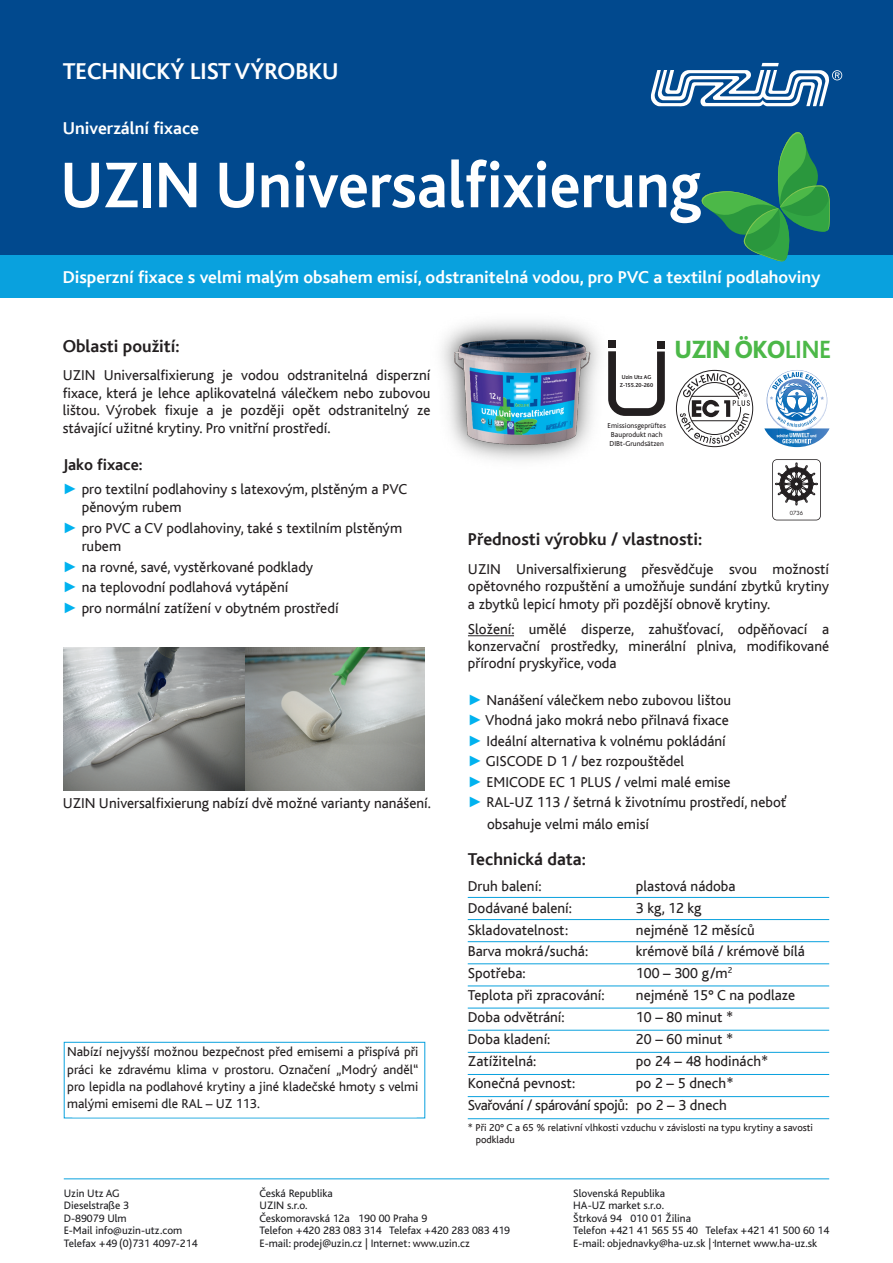
<style>
.page{position:relative;width:893px;height:1263px;background:#fff}
.page>*{position:absolute;margin:0;border:0;box-sizing:border-box;transform-origin:0 0}
.t1{font:700 67.5px "Bliss";color:#fff;scale:.93 1}
.t2{font:800 26.1px "Bliss";color:#4cb848;scale:.93 1}
.t3{font:24px "Bliss CE Bold";color:#fff}
.t4{font:18px "Bliss CE Bold";color:#fff}
.t5{font:18px "Bliss CE Bold";color:#231f20}
.t6{font:16.5px "Bliss CE Bold";color:#231f20}
.t7{font:15px/17.4px "Bliss CE Regular";color:#231f20;text-align:justify}
.t8{font:15px/21.9px "Bliss CE Regular";letter-spacing:-.02em;color:#231f20}
.t9{font:13.5px/17.4px "Bliss CE Regular";color:#231f20;text-align:justify}
.t10{font:11.25px/12.6px "Bliss CE Regular";color:#202023}
.t11{font:11.25px "Bliss CE Regular";color:#231f20}
.t12{font:11.25px "Bliss";color:#231f20}
.t13{font:10.5px/12.6px "Bliss CE Regular";color:#231f20}
.t14{font:7.5px/9px "Bliss";color:#231f20}
.t15{font:700 6px/8.7px "Bliss";color:#231f20;text-align:center;scale:.95 1}
.t16{font:5.55px "Futura";color:#231f20}
.s1{font-family:"Arial";color:#00b2ef}
.s2{font-weight:700}
</style>
<div class="page">
<svg style="left:764px;top:372px;width:65px;height:75px"></svg>
<div style="left:0;top:0;width:893px;height:255px;background:#01498e"></div>
<div style="left:0;top:255px;width:893px;height:43px;background:#09a1de"></div>
<hr style="left:468px;top:897px;width:361px;height:1px;background:#09a1de">
<hr style="left:468px;top:919px;width:361px;height:1px;background:#09a1de">
<hr style="left:468px;top:941px;width:361px;height:1px;background:#09a1de">
<hr style="left:468px;top:963px;width:361px;height:1px;background:#09a1de">
<hr style="left:468px;top:985px;width:361px;height:1px;background:#09a1de">
<hr style="left:468px;top:1008px;width:361px;height:1px;background:#09a1de">
<hr style="left:468px;top:1030px;width:361px;height:1px;background:#09a1de">
<hr style="left:468px;top:1052px;width:361px;height:1px;background:#09a1de">
<hr style="left:468px;top:1074px;width:361px;height:1px;background:#09a1de">
<hr style="left:468px;top:1096px;width:361px;height:1px;background:#09a1de">
<hr style="left:468px;top:1118px;width:361px;height:1px;background:#09a1de">
<hr style="left:64px;top:1178px;width:765px;height:1px;background:#09a1de">
<div style="left:676px;top:370px;width:77px;height:77px;border:1px solid #231f20;border-radius:50%"></div>
<svg style="left:680px;top:373px;width:70px;height:71px"></svg>
<svg style="left:651px;top:63px;width:191px;height:44px"></svg>
<div style="left:657px;top:341px;width:8px;height:7px;background:#231f20"></div>
<svg style="left:628px;top:348px;width:37px;height:68px"></svg>
<svg style="left:702px;top:132px;width:128px;height:129px"></svg>
<img style="left:244px;top:648px;width:181px;height:142px">
<div style="left:64px;top:1042px;width:361px;height:76px;border:1px solid #09a1de"></div>
<hr style="left:72px;top:1116px;width:345px;height:1px;background:#fff">
<img style="left:441px;top:321px;width:187px;height:140px">
<img style="left:453px;top:327px;width:137px;height:132px">
<svg style="left:64px;top:648px;width:180px;height:142px;background:#969898"></svg>
<svg style="left:772px;top:459px;width:49px;height:61px"></svg>
<hr style="left:468px;top:635px;width:46px;height:1px;background:#231f20">
<h3 class="t3" style="left:63px;top:58px;width:277px">Technický list výrobku</h3>
<p class="t4" style="left:63px;top:118px;width:138px">Univerzální fixace</p>
<h1 class="t1" style="left:61px;top:150px;width:690px">UZIN Universalfixierung</h1>
<p class="t4" style="left:63px;top:267px;width:759px">Disperzní fixace s velmi malým obsahem emisí, odstranitelná vodou, pro PVC a textilní podlahoviny</p>
<p class="t5" style="left:63px;top:336px;width:118px">Oblasti použití:</p>
<p class="t7" style="left:63px;top:367px;width:369px">UZIN Universalfixierung je vodou odstranitelná disperzní fixace, která je lehce aplikovatelná válečkem nebo zubovou lištou. Výrobek fixuje a je později opět odstranitelný ze stávající užitné krytiny. Pro vnitřní prostředí.</p>
<p class="t6" style="left:63px;top:456px;width:81px">Jako fixace:</p>
<p class="t7" style="left:82px;top:480px;width:327px;line-height:18.6px;text-indent:-19px"><span class="s1">►</span> pro textilní podlahoviny s latexovým, plstěným a PVC pěnovým rubem</p>
<p class="t7" style="left:82px;top:519px;width:322px;line-height:18.6px;text-indent:-19px"><span class="s1">►</span> pro PVC a CV podlahoviny, také s textilním plstěným rubem</p>
<p class="t7" style="left:63px;top:557px;width:277px;line-height:20.4px;text-align:left"><span class="s1">►</span> na rovné, savé, vystěrkované podklady<br><span class="s1">►</span> na teplovodní podlahová vytápění<br><span class="s1">►</span> pro normální zatížení v obytném prostředí</p>
<p class="t7" style="left:63px;top:795px;width:370px">UZIN Universalfixierung nabízí dvě možné varianty nanášení.</p>
<p class="t9" style="left:67px;top:1043px;width:353px">Nabízí nejvyšší možnou bezpečnost před emisemi a přispívá při práci ke zdravému klima v prostoru. Označení „Modrý anděl“ pro lepidla na podlahové krytiny a jiné kladečské hmoty s velmi malými emisemi dle RAL – UZ 113.</p>
<p class="t15" style="left:620px;top:373px;width:37px">Uzin Utz AG<br>Z-155.20-260</p>
<p class="t14" style="left:608px;top:422px;width:60px">Emissionsgeprüftes<br>Bauprodukt nach<br>DIBt-Grundsätzen</p>
<h2 class="t2" style="left:675px;top:336px;width:169px">UZIN ÖKO<span class="s2">LINE</span></h2>
<p class="t16" style="left:790px;top:509px;width:15px">0736</p>
<p class="t5" style="left:468px;top:530px;width:236px">Přednosti výrobku / vlastnosti:</p>
<p class="t7" style="left:468px;top:560px;width:363px">UZIN Universalfixierung přesvědčuje svou možností opětovného rozpuštění a umožňuje sundání zbytků krytiny a zbytků lepicí hmoty při pozdější obnově krytiny.</p>
<p class="t7" style="left:468px;top:620px;width:363px">Složení: umělé disperze, zahušťovací, odpěňovací a konzervační prostředky, minerální plniva, modifikované přírodní pryskyřice, voda</p>
<p class="t7" style="left:468px;top:692px;width:265px"><span class="s1">►</span> Nanášení válečkem nebo zubovou lištou</p>
<p class="t7" style="left:468px;top:712px;width:262px"><span class="s1">►</span> Vhodná jako mokrá nebo přilnavá fixace</p>
<p class="t7" style="left:468px;top:732px;width:259px"><span class="s1">►</span> Ideální alternativa k volnému pokládání</p>
<p class="t7" style="left:468px;top:753px;width:218px"><span class="s1">►</span> GISCODE D 1 / bez rozpouštědel</p>
<p class="t7" style="left:468px;top:773px;width:264px"><span class="s1">►</span> EMICODE EC 1 PLUS / velmi malé emise</p>
<p class="t7" style="left:468px;top:794px;width:320px"><span class="s1">►</span> RAL-UZ 113 / šetrná k životnímu prostředí, neboť</p>
<p class="t7" style="left:487px;top:815px;width:163px">obsahuje velmi málo emisí</p>
<p class="t5" style="left:468px;top:850px;width:119px">Technická data:</p>
<p class="t7" style="left:468px;top:877px;width:75px">Druh balení:</p>
<p class="t7" style="left:636px;top:877px;width:101px">plastová nádoba</p>
<p class="t7" style="left:468px;top:899px;width:106px">Dodávané balení:</p>
<p class="t7" style="left:636px;top:899px;width:67px">3 kg, 12 kg</p>
<p class="t7" style="left:468px;top:921px;width:102px">Skladovatelnost:</p>
<p class="t7" style="left:636px;top:921px;width:120px">nejméně 12 měsíců</p>
<p class="t7" style="left:468px;top:943px;width:122px">Barva mokrá/suchá:</p>
<p class="t7" style="left:636px;top:943px;width:170px">krémově bílá / krémově bílá</p>
<p class="t7" style="left:468px;top:965px;width:59px">Spotřeba:</p>
<p class="t7" style="left:636px;top:965px;width:98px">100 – 300 g/m<sup>2</sup></p>
<p class="t7" style="left:468px;top:987px;width:138px">Teplota při zpracování:</p>
<p class="t7" style="left:636px;top:987px;width:161px">nejméně 15° C na podlaze</p>
<p class="t7" style="left:468px;top:1009px;width:98px">Doba odvětrání:</p>
<p class="t7" style="left:636px;top:1009px;width:99px">10 – 80 minut *</p>
<p class="t7" style="left:468px;top:1031px;width:84px">Doba kladení:</p>
<p class="t7" style="left:636px;top:1031px;width:99px">20 – 60 minut *</p>
<p class="t7" style="left:468px;top:1052px;width:70px">Zatížitelná:</p>
<p class="t7" style="left:636px;top:1052px;width:134px">po 24 – 48 hodinách*</p>
<p class="t7" style="left:468px;top:1074px;width:109px">Konečná pevnost:</p>
<p class="t8" style="left:468px;top:1072px;width:267px;text-indent:168px">po 2 – 5 dnech*<br>Svařování / spárování spojů: po 2 – 3 dnech</p>
<p class="t13" style="left:476px;top:1121px;width:339px;text-indent:-8px">* Při 20° C a 65 % relativní vlhkosti vzduchu v závislosti na typu krytiny a savosti podkladu</p>
<p class="t10" style="left:64px;top:1186px;width:135px">Uzin Utz AG<br>Dieselstraße 3<br>D-89079 Ulm<br>E-Mail info@uzin-utz.com<br>Telefax +49 (0)731 4097-214</p>
<p class="t10" style="left:260px;top:1186px;width:258px">Česká Republika<br>UZIN s.r.o.<br>Českomoravská 12a 190 00 Praha 9<br>Telefon +420 283 083 314 Telefax +420 283 083 419<br>E-mail: prodej@uzin.cz | Internet www.ufloor-systems.cz</p>
<p class="t10" style="left:573px;top:1186px;width:258px">Slovenská Republika<br>HA-UZ market s.r.o.<br>Štrková 94 010 01 Žilina<br>Telefon +421 41 565 55 40 Telefax +421 41 500 60 14<br>E-mail: objednavky@ha-uz.sk | Internet www.ha-uz.sk</p>
<p class="t12" style="left:660px;top:1218px;width:4px">.</p>
<p class="t12" style="left:754px;top:1218px;width:4px">.</p>
<p class="t12" style="left:775px;top:1218px;width:4px">.</p>
<p class="t12" style="left:713px;top:1234px;width:4px">.</p>
<p class="t12" style="left:798px;top:1234px;width:4px">.</p>
<p class="t11" style="left:408px;top:1237px;width:63px">: www.uzin.cz</p>
</div>
